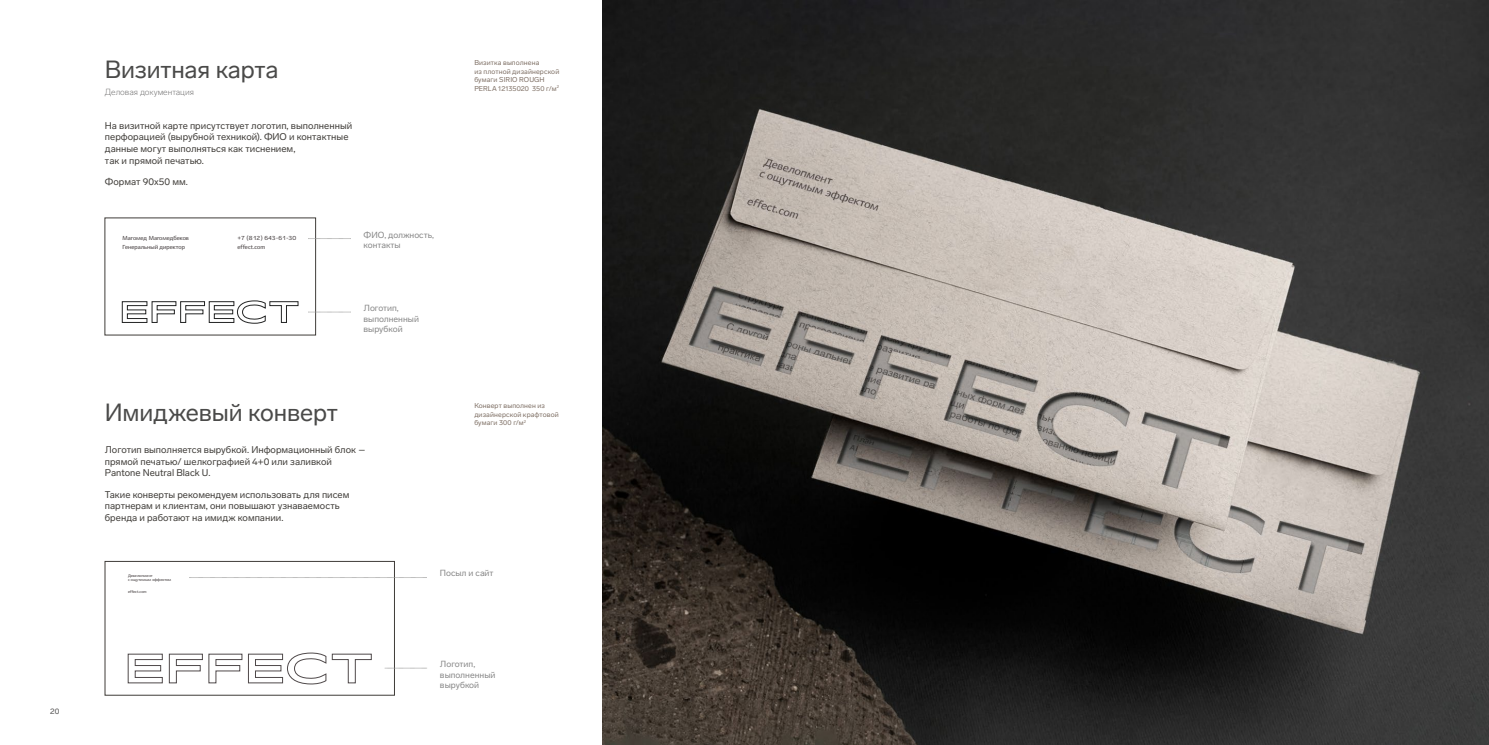
<style>
.page{position:relative;width:1489px;height:745px;background:#fff}
.page>*{position:absolute;margin:0;border:0;box-sizing:border-box;transform-origin:0 0}
.t1{font:24.5px "Lab Grotesque";letter-spacing:-.01em;color:#4a4a49}
.t2{font:9.62px/11.5px "Lab Grotesque";color:#3f3c38}
.t3{font:8.75px/10.5px "Lab Grotesque";color:#878787}
.t4{font:100 8.75px "Lab Grotesque";color:#646363}
.t5{font:7.88px "Lab Grotesque";color:#504f4f}
.t6{font:7px/8.4px "Lab Grotesque";letter-spacing:.015em;color:#7d6e63}
.t7{font:700 5.77px "ALS Ekibastuz";color:#4f494a}
.t8{font:700 3.85px/4.6px "ALS Ekibastuz";color:#4f494a}
</style>
<div class="page">
<img style="left:603px;top:0;width:885px;height:744px">
<svg style="left:122px;top:300px;width:176px;height:23px"></svg>
<svg style="left:128px;top:653px;width:34px;height:29px"></svg>
<svg style="left:169px;top:653px;width:34px;height:29px"></svg>
<svg style="left:209px;top:653px;width:33px;height:29px"></svg>
<svg style="left:332px;top:653px;width:39px;height:29px"></svg>
<svg style="left:248px;top:652px;width:78px;height:31px"></svg>
<div style="left:105px;top:561px;width:289px;height:133px;border:1px solid #3f3c38"></div>
<svg style="left:308px;top:312px;width:42px;height:1px"></svg>
<svg style="left:308px;top:238px;width:42px;height:1px"></svg>
<svg style="left:385px;top:667px;width:42px;height:1px"></svg>
<svg style="left:189px;top:577px;width:238px;height:1px"></svg>
<p class="t5" style="left:50px;top:705px;width:11px">20</p>
<h1 class="t1" style="left:105px;top:55px;width:175px">Визитная карта</h1>
<p class="t4" style="left:105px;top:87px;width:90px">Деловая документация</p>
<p class="t2" style="left:105px;top:120px;width:249px">На визитной карте присутствует логотип, выполненный перфорацией (вырубной техникой). ФИО и контактные данные могут выполняться как тиснением,<br>так и прямой печатью.</p>
<p class="t2" style="left:105px;top:176px;width:84px">Формат 90х50 мм.</p>
<p class="t7" style="left:122px;top:234px;width:68px">Магомед Магомедбеков</p>
<p class="t7" style="left:237px;top:234px;width:60px">+7 (812) 643-61-30</p>
<p class="t7" style="left:122px;top:243px;width:64px">Генеральный директор</p>
<p class="t7" style="left:237px;top:243px;width:29px">effect.com</p>
<p class="t3" style="left:363px;top:229px;width:72px">ФИО, должность, контакты</p>
<p class="t3" style="left:363px;top:302px;width:57px">Логотип, выполненный вырубкой</p>
<h1 class="t1" style="left:105px;top:398px;width:234px">Имиджевый конверт</h1>
<p class="t2" style="left:105px;top:443px;width:262px">Логотип выполняется вырубкой. Информационный блок – прямой печатью/ шелкографией 4+0 или заливкой<br>Pantone Neutral Black U.</p>
<p class="t2" style="left:105px;top:488px;width:246px">Такие конверты рекомендуем использовать для писем партнерам и клиентам, они повышают узнаваемость бренда и работают на имидж компании.</p>
<p class="t6" style="left:474px;top:59px;width:86px">Визитка выполнена<br>из плотной дизайнерской бумаги SIRIO ROUGH<br>PERLA 12135020 350 г/м<sup>2</sup></p>
<p class="t6" style="left:474px;top:401px;width:86px">Конверт выполнен из дизайнерской крафтовой бумаги 300 г/м<sup>2</sup></p>
<p class="t8" style="left:128px;top:573px;width:44px">Девелопмент<br>с ощутимым эффектом</p>
<p class="t8" style="left:128px;top:589px;width:20px">effect.com</p>
<p class="t3" style="left:440px;top:568px;width:55px">Посыл и сайт</p>
<p class="t3" style="left:440px;top:658px;width:57px">Логотип, выполненный вырубкой</p>
</div>
